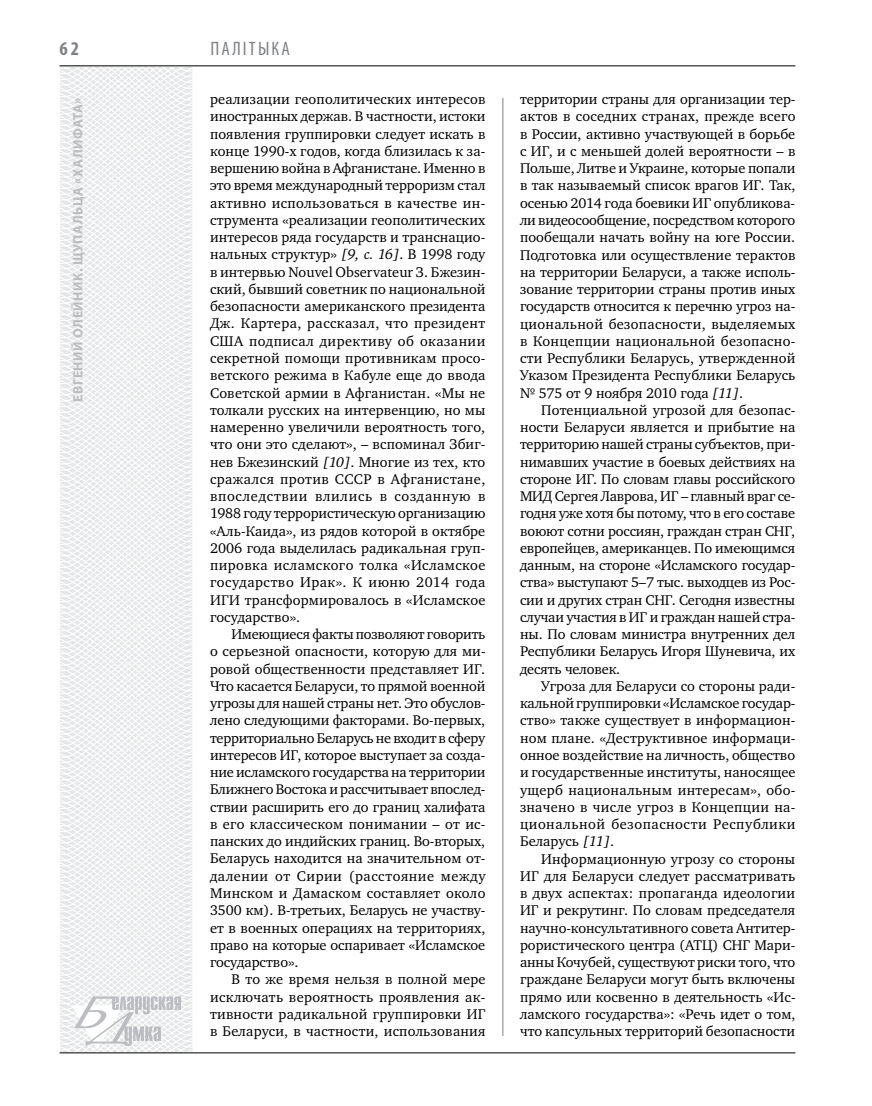
<style>
.page{position:relative;width:872px;height:1106px;background:#fff}
.page>*{position:absolute;margin:0;border:0;box-sizing:border-box;transform-origin:0 0}
.t1{font:condensed 19.5px "Myriad Pro";color:#808285}
.t2{font:700 condensed 19.5px "Myriad Pro";color:#808285}
.t3{font:14.4px/17.2px "Charter C";color:#000;text-align:justify}
.t4{font:700 13.5px "Myriad Pro";letter-spacing:.04em;color:#bcbdc0}
.s1{font-style:italic}
</style>
<div class="page">
<svg style="left:59px;top:65px;width:192px;height:989px"></svg>
<hr style="left:502px;top:98px;width:1px;height:938px;background:#808285">
<hr style="left:60px;top:1052px;width:735px;height:1px;background:#000">
<svg style="left:71px;top:996px;width:110px;height:53px"></svg>
<hr style="left:60px;top:65px;width:735px;height:1px;background:#000">
<h1 class="t2" style="left:60px;top:37px;width:21px">62</h1>
<p class="t4" style="left:69px;top:402px;width:306px;rotate:-90deg">Евгений ОЛЕЙНИК. Щупальца «Халифата»</p>
<h1 class="t1" style="left:210px;top:37px;width:71px">Пал ітыка</h1>
<p class="t3" style="left:210px;top:91px;width:277px">реализации геополитических интересов иностранных держав. В частности, истоки появления группировки следует искать в конце 1990-х годов, когда близилась к за&shy;вершению война в Афганистане. Именно в это время международный терроризм стал активно использоваться в качестве ин&shy;струмента «реализации геополитических интересов ряда государств и транснацио&shy;нальных структур» <span class="s1">[9, с. 16]</span>. В 1998 году в интервью Nouvel Observateur З. Бжезин&shy;ский, бывший советник по национальной безопасности американского президента Дж. Картера, рассказал, что президент США подписал директиву об оказании секретной помощи противникам просо&shy;ветского режима в Кабуле еще до ввода Советской армии в Афганистан. «Мы не толкали русских на интервенцию, но мы намеренно увеличили вероятность того, что они это сделают», – вспоминал Збиг&shy;нев Бжезинский <span class="s1">[10]</span>. Многие из тех, кто сражался против СССР в Афганистане, впоследствии влились в созданную в 1988 году террористическую организацию «Аль-Каида», из рядов которой в октябре 2006 года выделилась радикальная груп&shy;пировка исламского толка «Исламское государство Ирак». К июню 2014 года ИГИ трансформировалось в «Исламское государство».</p>
<p class="t3" style="left:210px;top:625px;width:277px;text-indent:21px">Имеющиеся факты позволяют говорить о серьезной опасности, которую для ми&shy;ровой общественности представляет ИГ.<br>Что касается Беларуси, то прямой военной угрозы для нашей страны нет. Это обуслов&shy;лено следующими факторами. Во-первых, территориально Беларусь не входит в сферу интересов ИГ, которое выступает за созда&shy;ние исламского государства на территории Ближнего Востока и рассчитывает впослед&shy;ствии расширить его до границ халифата в его классическом понимании – от ис&shy;панских до индийских границ. Во-вторых, Беларусь находится на значительном от&shy;далении от Сирии (расстояние между Минском и Дамаском составляет около 3500 км). В-третьих, Беларусь не участву&shy;ет в военных операциях на территориях, право на которые оспаривает «Исламское государство».</p>
<p class="t3" style="left:210px;top:971px;width:277px;text-indent:21px">В то же время нельзя в полной мере исключать вероятность проявления ак&shy;тивности радикальной группировки ИГ в Беларуси, в частности, использования</p>
<p class="t3" style="left:520px;top:91px;width:277px">территории страны для организации тер&shy;актов в соседних странах, прежде всего в России, активно участвующей в борьбе с ИГ, и с меньшей долей вероятности – в Польше, Литве и Украине, которые попали в так называемый список врагов ИГ. Так, осенью 2014 года боевики ИГ опубликова&shy;ли видеосообщение, посредством которого пообещали начать войну на юге России.<br>Подготовка или осуществление терактов на территории Беларуси, а также исполь&shy;зование территории страны против иных государств относится к перечню угроз на&shy;циональной безопасности, выделяемых в Концепции национальной безопасно&shy;сти Республики Беларусь, утвержденной Указом Президента Республики Беларусь № 575 от 9 ноября 2010 года <span class="s1">[11]</span>.</p>
<p class="t3" style="left:520px;top:401px;width:277px;text-indent:21px">Потенциальной угрозой для безопас&shy;ности Беларуси является и прибытие на территорию нашей страны субъектов, при&shy;нимавших участие в боевых действиях на стороне ИГ. По словам главы российского МИД Сергея Лаврова, ИГ – главный враг се&shy;годня уже хотя бы потому, что в его составе воюют сотни россиян, граждан стран СНГ, европейцев, американцев. По имеющимся данным, на стороне «Исламского государ&shy;ства» выступают 5–7 тыс. выходцев из Рос&shy;сии и других стран СНГ. Сегодня известны случаи участия в ИГ и граждан нашей стра&shy;ны. По словам министра внутренних дел Республики Беларусь Игоря Шуневича, их десять человек.</p>
<p class="t3" style="left:520px;top:677px;width:277px;text-indent:21px">Угроза для Беларуси со стороны ради&shy;кальной группировки «Исламское государ&shy;ство» также существует в информацион&shy;ном плане. «Деструктивное информаци&shy;онное воздействие на личность, общество и государственные институты, наносящее ущерб национальным интересам», обо&shy;значено в числе угроз в Концепции на&shy;циональной безопасности Республики Беларусь <span class="s1">[11]</span>.</p>
<p class="t3" style="left:520px;top:850px;width:277px;text-indent:21px">Информационную угрозу со стороны ИГ для Беларуси следует рассматривать в двух аспектах: пропаганда идеологии ИГ и рекрутинг. По словам председателя научно-консультативного совета Антитер&shy;рористического центра (АТЦ) СНГ Мари&shy;анны Кочубей, существуют риски того, что граждане Беларуси могут быть включены прямо или косвенно в деятельность «Ис&shy;ламского государства»: «Речь идет о том, что капсульных территорий безопасности</p>
</div>
